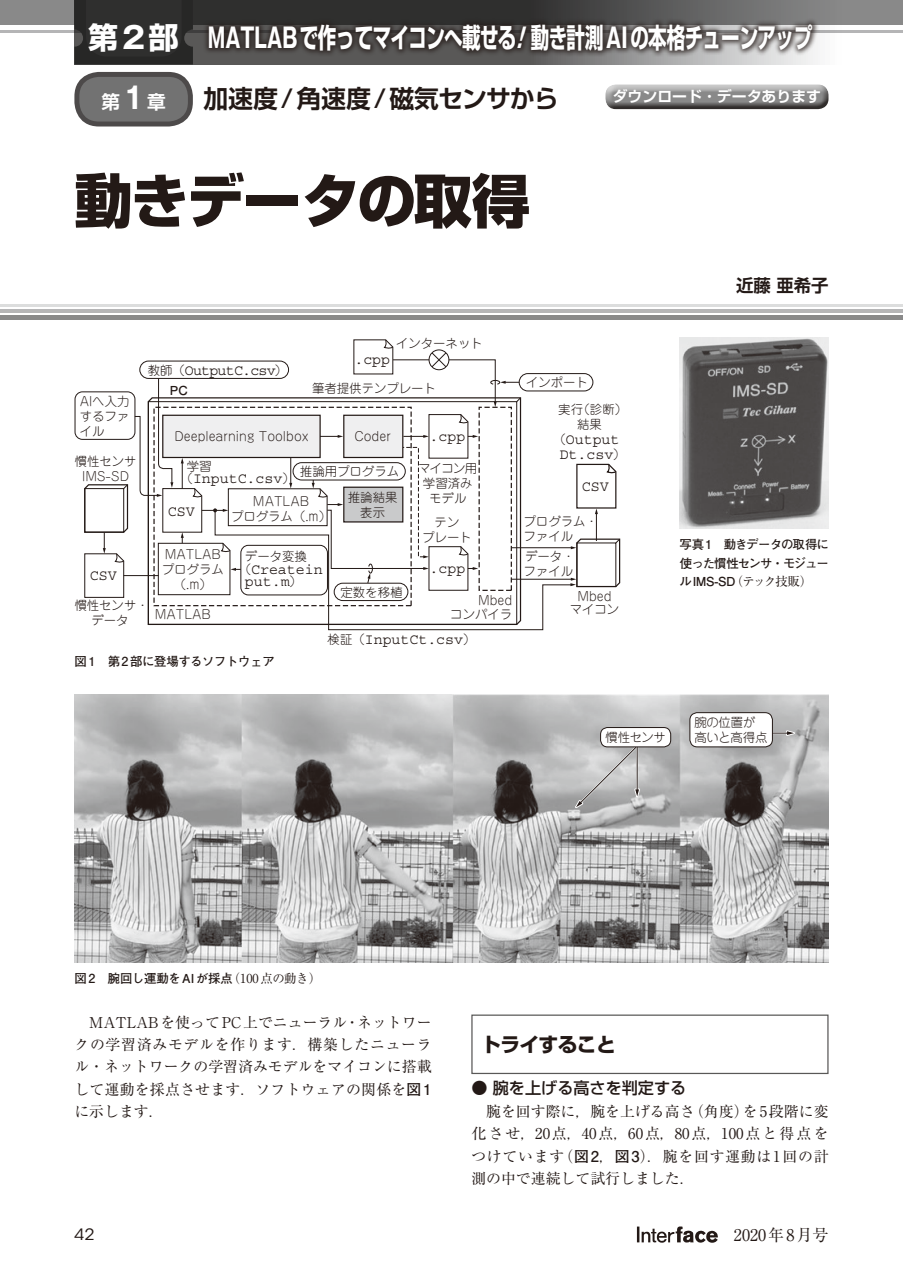
<style>
.page{position:relative;width:903px;height:1275px;background:#fff}
.page>*{position:absolute;margin:0;border:0;box-sizing:border-box;transform-origin:0 0}
.t1{font:800 58.27px "Shin Go Pro";letter-spacing:-.035em;color:#231916}
.t2{font:700 29.93px "Shin Go Pro";color:#fff}
.t3{font:700 27.3px "Shin Go Pro";letter-spacing:-.035em;color:#fff;scale:.68 1}
.t4{font:700 24.85px "Shin Go Pro De";letter-spacing:-.02em;color:#231916}
.t5{font:700 19.78px "Shin Go Pro";letter-spacing:-.035em;color:#231916}
.t6{font:700 18.55px "Shin Go Pro De";color:#fff}
.t7{font:700 17.32px "Shin Go Pro De";color:#231916}
.t8{font:500 16.1px "Shin Go Pro";color:#231916}
.t9{font:16.1px "Ryumin Pro";color:#231916}
.t10{font:15.58px "ITC Avant Garde Std";color:#231916;scale:1.11 1}
.t11{font:14.88px/22.4px "Ryumin Pro";letter-spacing:.015em;color:#231916;text-align:justify}
.t12{font:14.88px/15px "Courier Std";color:#231916;text-align:center}
.t13{font:14.88px "Courier Std";letter-spacing:-.05em;color:#231916}
.t14{font:700 14.88px "Shin Go Pro De";color:#fff}
.t15{font:300 12.42px/14.9px "Jun 101 Pro";color:#231916;text-align:center}
.t16{font:700 12.42px/18.6px "Futo Go B101 Pro";letter-spacing:-.035em;color:#231916;text-align:justify}
.t17{font:700 12.42px "Futo Go B101 Pro";color:#231916}
.t18{font:300 12.42px/14.9px "Jun 101 Pro";letter-spacing:-.035em;color:#231916}
.s1{font-family:"Gothic MB101 Pro"}
.s2{font-family:"Gothic MB101 Pro De";font-size:29.75px}
.s3{font-family:"Gothic MB101 Pro";font-style:italic}
.s4{font-family:"Gothic MB101 Pro De"}
.s5{font-family:"Jun 101 Pro";font-weight:300;font-size:12.42px}
.s6{font-family:"Ryumin Pro";font-weight:400}
.s7{font-family:"Futo Go B101 Pro";font-weight:700}
</style>
<div class="page">
<svg style="left:637px;top:1226px;width:81px;height:17px"></svg>
<div style="left:471px;top:1014px;width:357px;height:60px;border:1px solid #595857"></div>
<img style="left:680px;top:337px;width:148px;height:191px">
<div style="left:75px;top:391px;width:60px;height:49px;border:1px solid #231916;border-radius:7px"></div>
<svg style="left:84px;top:339px;width:537px;height:291px"></svg>
<img style="left:74px;top:694px;width:754px;height:268px">
<svg style="left:571px;top:740px;width:73px;height:73px;background:#bdbdbd"></svg>
<hr style="left:737px;top:732px;width:53px;height:2px;background:#fff">
<hr style="left:737px;top:733px;width:53px;height:1px;background:#231916">
<svg style="left:784px;top:729px;width:18px;height:8px"></svg>
<div style="left:600px;top:727px;width:71px;height:20px;background:#fff;border-radius:7px"></div>
<div style="left:600px;top:727px;width:71px;height:20px;border:1px solid #231916;border-radius:7px"></div>
<div style="left:690px;top:713px;width:82px;height:34px;background:#fff;border-radius:7px"></div>
<div style="left:689px;top:712px;width:84px;height:35px;border:1px solid #231916;border-radius:7px"></div>
<hr style="left:0;top:309px;width:903px;height:4px;background:#b5b5b6">
<div style="left:0;top:315px;width:903px;height:5px;background:#898989"></div>
<hr style="left:0;top:304px;width:903px;height:2px;background:#dcdddd">
<div style="left:0;top:0;width:903px;height:25px;background:#898989"></div>
<hr style="left:0;top:30px;width:903px;height:2px;background:#b5b5b6">
<svg style="left:74px;top:0;width:829px;height:64px"></svg>
<div style="left:202px;top:17px;width:617px;height:40px;background:#231916;opacity:.75"></div>
<div style="left:77px;top:74px;width:113px;height:50px;background:#727272;border-radius:22px"></div>
<div style="left:74px;top:72px;width:119px;height:54px;border:5px solid #4d4a4a;border-radius:22px"></div>
<div style="left:602px;top:81px;width:228px;height:24px;background:#fff;opacity:.75"></div>
<div style="left:602px;top:86px;width:228px;height:25px;background:#231916;opacity:.75"></div>
<h2 class="t2" style="left:88px;top:14px;width:92px">第<span class="s1">2</span>部</h2>
<h3 class="t6" style="left:101px;top:87px;width:66px">第<span class="s2">1</span>章</h3>
<h3 class="t3" style="left:208px;top:16px;width:891px"><span class="s1">MATLAB</span>で作ってマイコンへ載せる<span class="s3">!</span>動き計測 <span class="s1">AI</span>の本格チューンアップ</h3>
<h3 class="t4" style="left:203px;top:78px;width:357px">加速度<span class="s4">/</span>角速度<span class="s4">/</span>磁気センサから</h3>
<p class="t14" style="left:613px;top:85px;width:210px">ダウンロード<span class="s4">・</span>データあります</p>
<h1 class="t1" style="left:74px;top:155px;width:457px">動きデータの取得</h1>
<p class="t15" style="left:80px;top:392px;width:51px;text-align:justify">AIへ入力するファイル</p>
<p class="t15" style="left:75px;top:452px;width:64px">慣性センサ<br>IMS-SD</p>
<p class="t13" style="left:148px;top:362px;width:141px"><span class="s5">教師（</span>OutputC.csv<span class="s5">）</span></p>
<p class="t16" style="left:170px;top:380px;width:19px">PC</p>
<p class="t15" style="left:396px;top:335px;width:88px">インターネット</p>
<p class="t12" style="left:354px;top:352px;width:37px">.cpp</p>
<p class="t15" style="left:312px;top:379px;width:126px">筆者提供テンプレート</p>
<p class="t15" style="left:174px;top:427px;width:136px">Deeplearning Toolbox</p>
<p class="t15" style="left:354px;top:427px;width:38px">Coder</p>
<p class="t15" style="left:187px;top:457px;width:26px">学習</p>
<p class="t12" style="left:181px;top:471px;width:116px"><span class="s5">（</span>InputC.csv<span class="s5">）</span></p>
<p class="t15" style="left:300px;top:463px;width:101px">推論用プログラム</p>
<p class="t12" style="left:168px;top:504px;width:28px">CSV</p>
<p class="t15" style="left:231px;top:492px;width:102px">MATLAB<br>プログラム（.m）</p>
<p class="t15" style="left:348px;top:488px;width:51px">推論結果表示</p>
<p class="t12" style="left:429px;top:429px;width:37px">.cpp</p>
<p class="t15" style="left:418px;top:460px;width:61px">マイコン用学習済みモデル</p>
<p class="t15" style="left:422px;top:514px;width:51px">テン<br>プレート</p>
<p class="t12" style="left:90px;top:568px;width:28px">CSV</p>
<p class="t15" style="left:74px;top:596px;width:76px">慣性センサ・データ</p>
<p class="t15" style="left:162px;top:546px;width:64px">MATLABプログラム（.m）</p>
<p class="t15" style="left:245px;top:548px;width:64px">データ変換</p>
<p class="t12" style="left:245px;top:563px;width:79px;line-height:12.2px;text-align:left;text-indent:-6px"><span class="s5">（</span>Createin put.m<span class="s5">）</span></p>
<p class="t15" style="left:341px;top:583px;width:64px">定数を移植</p>
<p class="t12" style="left:429px;top:561px;width:37px">.cpp</p>
<p class="t15" style="left:478px;top:591px;width:36px">Mbed</p>
<p class="t15" style="left:155px;top:606px;width:58px">MATLAB</p>
<p class="t15" style="left:450px;top:606px;width:64px">コンパイラ</p>
<p class="t12" style="left:328px;top:632px;width:149px"><span class="s5">検証（</span>InputCt.csv<span class="s5">）</span></p>
<p class="t16" style="left:74px;top:650px;width:202px">図 1　第 2部に登場するソフトウェア</p>
<p class="t15" style="left:526px;top:373px;width:64px">インポート</p>
<p class="t15" style="left:558px;top:400px;width:70px">実行（診断）結果</p>
<p class="t12" style="left:553px;top:432px;width:74px"><span class="s5">（</span>Output<br>Dt.csv<span class="s5">）</span></p>
<p class="t12" style="left:582px;top:479px;width:28px">CSV</p>
<p class="t15" style="left:523px;top:512px;width:76px;text-align:left">プログラム・ファイル</p>
<p class="t15" style="left:523px;top:547px;width:53px;text-align:left">データ・ファイル</p>
<p class="t15" style="left:570px;top:588px;width:51px;line-height:13.1px">Mbedマイコン</p>
<h3 class="t7" style="left:736px;top:271px;width:94px">近藤 亜希子</h3>
<p class="t16" style="left:679px;top:534px;width:151px">写真1　動きデータの取得に使った慣性センサ・モジュールIMS-SD<span class="s6">（テック技販）</span></p>
<p class="t15" style="left:605px;top:728px;width:62px">慣性センサ</p>
<p class="t18" style="left:694px;top:713px;width:75px">腕の位置が高いと高得点</p>
<p class="t17" style="left:74px;top:969px;width:248px">図 2　腕回し運動をAIが採点<span class="s6">（100点の動き）</span></p>
<p class="t11" style="left:74px;top:1010px;width:359px">　MATLABを使ってPC上でニューラル・ネットワークの学習済みモデルを作ります．構築したニューラル・ネットワークの学習済みモデルをマイコンに搭載して運動を採点させます．ソフトウェアの関係を<span class="s7">図1</span>に示します．</p>
<h3 class="t5" style="left:481px;top:1029px;width:136px">トライすること</h3>
<p class="t8" style="left:471px;top:1075px;width:216px">● 腕を上げる高さを判定する</p>
<p class="t11" style="left:471px;top:1099px;width:359px;text-indent:15px">腕を回す際に，腕を上げる高さ（角度）を5段階に変化させ，20点，40点，60点，80点，100点と得点をつけています（<span class="s7">図2</span>，<span class="s7">図3</span>）．腕を回す運動は1回の計測の中で連続して試行しました．</p>
<p class="t10" style="left:74px;top:1225px;width:20px">42</p>
<p class="t9" style="left:718px;top:1222px;width:112px">　2020年8月号</p>
</div>
